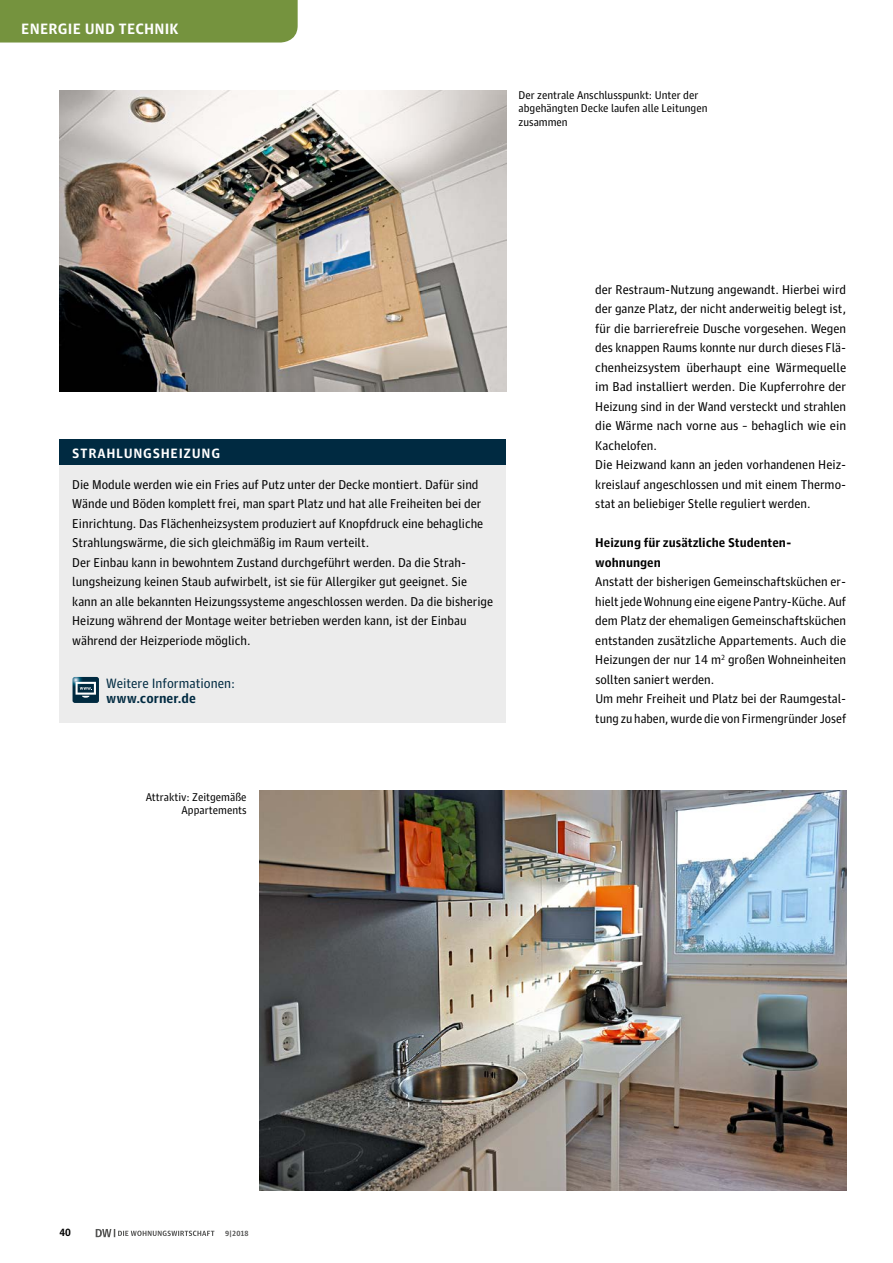
<style>
.page{position:relative;width:893px;height:1263px;background:#fff}
.page>*{position:absolute;margin:0;border:0;box-sizing:border-box;transform-origin:0 0}
.t1{font:700 15px "Guardian Agate Sans 1";letter-spacing:.01em;color:#fff}
.t2{font:13.5px "Guardian Agate Sans 1";color:#002a41}
.t3{font:700 13.5px "Guardian Agate Sans 1";letter-spacing:.05em;color:#fff}
.t4{font:700 13.5px "Guardian Agate Sans 1";color:#002a41}
.t5{font:12.75px/19.5px "Guardian Agate Sans 1";color:#000}
.t6{font:700 12.75px/19.5px "Guardian Agate Sans 1";color:#000}
.t7{font:11.25px/13.5px "Guardian Agate Sans 1";color:#000;text-align:right}
.t8{font:700 10.5px "Guardian Agate Sans 1";color:#000}
.t9{font:700 7.5px "Guardian Agate Sans 1";color:#565655}
</style>
<div class="page">
<div style="left:0;top:0;width:298px;height:43px;background:#75933e"></div>
<svg style="left:96px;top:1229px;width:118px;height:8px"></svg>
<img style="left:259px;top:790px;width:587px;height:401px">
<img style="left:60px;top:91px;width:446px;height:300px">
<div style="left:60px;top:460px;width:446px;height:263px;background:#ececec"></div>
<div style="left:60px;top:440px;width:446px;height:25px;background:#002a41"></div>
<svg style="left:73px;top:677px;width:26px;height:26px"></svg>
<p class="t1" style="left:21px;top:18px;width:159px">ENERGIE UND TECHNIK</p>
<p class="t7" style="left:519px;top:87px;width:190px;text-align:left">Der zentrale Anschlusspunkt: Unter der abgehängten Decke laufen alle Leitungen zusammen</p>
<p class="t3" style="left:72px;top:444px;width:149px">STRAHLUNGSHEIZUNG</p>
<p class="t5" style="left:72px;top:473px;width:422px">Die Module werden wie ein Fries auf Putz unter der Decke montiert. Dafür sind Wände und Böden komplett frei, man spart Platz und hat alle Freiheiten bei der Einrichtung. Das Flächenheizsystem produziert auf Knopfdruck eine behagliche Strahlungswärme, die sich gleichmäßig im Raum verteilt.<br>Der Einbau kann in bewohntem Zustand durchgeführt werden. Da die Strah&shy;lungsheizung keinen Staub aufwirbelt, ist sie für Allergiker gut geeignet. Sie kann an alle bekannten Heizungssysteme angeschlossen werden. Da die bisherige Heizung während der Montage weiter betrieben werden kann, ist der Einbau während der Heizperiode möglich.</p>
<p class="t2" style="left:106px;top:674px;width:130px">Weitere Informationen:</p>
<p class="t4" style="left:106px;top:689px;width:91px">www.corner.de</p>
<p class="t7" style="left:146px;top:789px;width:102px">Attraktiv: Zeitgemäße<br>Appartements</p>
<p class="t5" style="left:595px;top:278px;width:252px">der Restraum-Nutzung angewandt. Hierbei wird der ganze Platz, der nicht anderweitig belegt ist, für die barrierefreie Dusche vorgesehen. Wegen des knappen Raums konnte nur durch dieses Flä&shy;chenheizsystem überhaupt eine Wärmequelle im Bad installiert werden. Die Kupferrohre der Heizung sind in der Wand versteckt und strahlen die Wärme nach vorne aus – behaglich wie ein Kachelofen.<br>Die Heizwand kann an jeden vorhandenen Heiz&shy;kreislauf angeschlossen und mit einem Thermo&shy;stat an beliebiger Stelle reguliert werden.</p>
<p class="t6" style="left:595px;top:532px;width:198px">Heizung für zusätzliche Studenten&shy;wohnungen</p>
<p class="t5" style="left:595px;top:571px;width:252px">Anstatt der bisherigen Gemeinschaftsküchen er&shy;hielt jede Wohnung eine eigene Pantry-Küche. Auf dem Platz der ehemaligen Gemeinschaftsküchen entstanden zusätzliche Appartements. Auch die Heizungen der nur 14 m<sup>2</sup> großen Wohneinheiten sollten saniert werden.<br>Um mehr Freiheit und Platz bei der Raumgestal&shy;tung zu haben, wurde die von Firmengründer Josef</p>
<p class="t8" style="left:60px;top:1225px;width:13px">40</p>
<p class="t9" style="left:225px;top:1228px;width:25px">9 | 2018</p>
</div>
